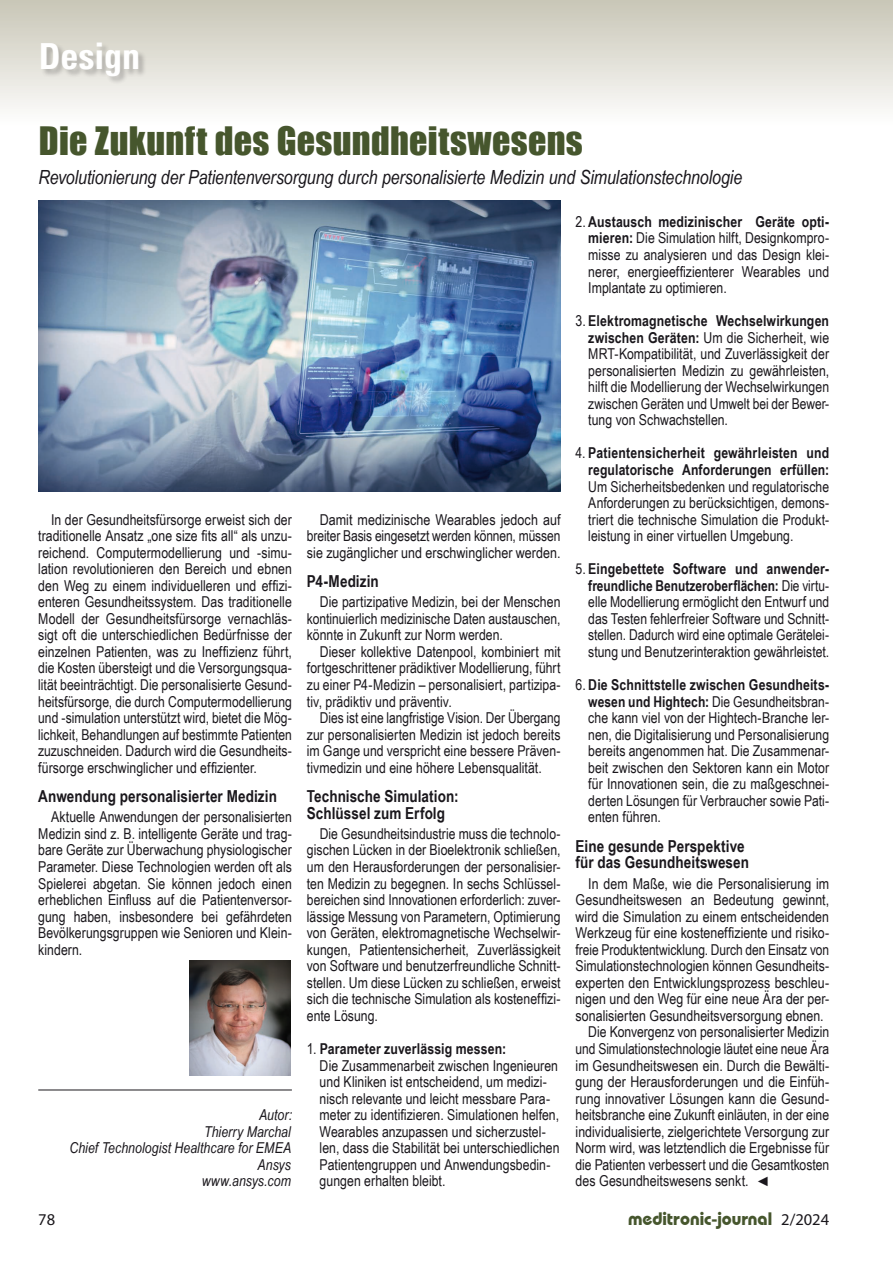
<style>
.page{position:relative;width:893px;height:1263px;background:#fff}
.page>*{position:absolute;margin:0;border:0;box-sizing:border-box;transform-origin:0 0}
.t1{font:36px "Impact";letter-spacing:.01em;color:#46562d}
.t2{font:700 condensed 36px "Univers";letter-spacing:-.005em;color:#fff}
.t3{font:italic 19.5px "Arial Narrow";letter-spacing:-.005em;color:#1a171c}
.t4{font:700 18px "Bauhaus IT Cby BT";color:#46562d}
.t5{font:700 16.5px/16.5px "Arial Narrow";letter-spacing:.005em;color:#1a171c}
.t6{font:16.5px "Myriad Pro";color:#1a171c}
.t7{font:15px/16.5px "Arial Narrow";color:#1a171c;text-align:justify}
.t8{font:700 15px/16.5px "Arial Narrow";letter-spacing:.01em;color:#1a171c;text-align:right}
.t9{font:italic 15px/16.5px "Arial Narrow";letter-spacing:.005em;color:#1a171c;text-align:right}
.s1{font-weight:700}
.s2{font-weight:400}
.s3{font-family:"Arial";font-style:italic;font-size:13.5px}
.s4{font-family:"Myriad Pro";font-weight:400;font-size:16.5px;color:#1a171c}
</style>
<div class="page">
<div style="left:0;top:0;width:893px;height:128px;background:linear-gradient(to bottom,#c8c6b6,#fffffe)"></div>
<hr style="left:38px;top:1089px;width:254px;height:1px;background:#1a171c">
<img style="left:189px;top:960px;width:101px;height:116px">
<img style="left:38px;top:200px;width:523px;height:291px">
<div style="left:41px;top:43px;width:106px;height:42px;background:#1a171c;opacity:.25"></div>
<h1 class="t2" style="left:39px;top:34px;width:103px">Design</h1>
<h1 class="t1" style="left:39px;top:113px;width:546px">Die Zukunft des Gesundheitswesens</h1>
<h2 class="t3" style="left:38px;top:164px;width:705px">Revolutionierung der Patientenversorgung durch personalisierte Medizin und Simulationstechnologie</h2>
<p class="t7" style="left:38px;top:510px;width:255px;text-indent:13px">In der Gesundheitsfürsorge erweist sich der traditionelle Ansatz „one size fits all“ als unzu&shy;reichend. Computermodellierung und -simu&shy;lation revolutionieren den Bereich und ebnen den Weg zu einem individuelleren und effizi&shy;enteren Gesundheitssystem. Das traditionelle Modell der Gesundheitsfürsorge vernachläs&shy;sigt oft die unterschiedlichen Bedürfnisse der einzelnen Patienten, was zu Ineffizienz führt, die Kosten übersteigt und die Versorgungsqua&shy;lität beeinträchtigt. Die personalisierte Gesund&shy;heitsfürsorge, die durch Computermodellierung und -simulation unterstützt wird, bietet die Mög&shy;lichkeit, Behandlungen auf bestimmte Patienten zuzuschneiden. Dadurch wird die Gesundheits&shy;fürsorge erschwinglicher und effizienter.</p>
<p class="t5" style="left:38px;top:787px;width:240px">Anwendung personalisierter Medizin</p>
<p class="t7" style="left:38px;top:808px;width:255px;text-indent:13px">Aktuelle Anwendungen der personalisierten Medizin sind z. B. intelligente Geräte und trag&shy;bare Geräte zur Überwachung physiologischer Parameter. Diese Technologien werden oft als Spielerei abgetan. Sie können jedoch einen erheblichen Einfluss auf die Patientenversor&shy;gung haben, insbesondere bei gefährdeten Bevölkerungsgruppen wie Senioren und Klein&shy;kindern.</p>
<p class="t9" style="left:69px;top:1106px;width:224px">Autor:<br>Thierry Marchal<br>Chief Technologist Healthcare for EMEA<br>Ansys<br>www.ansys.com</p>
<p class="t7" style="left:307px;top:510px;width:255px;text-indent:13px">Damit medizinische Wearables jedoch auf breiter Basis eingesetzt werden können, müssen sie zugänglicher und erschwinglicher werden.</p>
<p class="t5" style="left:307px;top:572px;width:73px">P4-Medizin</p>
<p class="t7" style="left:307px;top:593px;width:255px;text-indent:13px">Die partizipative Medizin, bei der Menschen kontinuierlich medizinische Daten austauschen, könnte in Zukunft zur Norm werden.</p>
<p class="t7" style="left:307px;top:643px;width:255px;text-indent:13px">Dieser kollektive Datenpool, kombiniert mit fortgeschrittener prädiktiver Modellierung, führt zu einer P4-Medizin – personalisiert, partizipa&shy;tiv, prädiktiv und präventiv.</p>
<p class="t7" style="left:307px;top:709px;width:255px;text-indent:13px">Dies ist eine langfristige Vision. Der Übergang zur personalisierten Medizin ist jedoch bereits im Gange und verspricht eine bessere Präven&shy;tivmedizin und eine höhere Lebensqualität.</p>
<p class="t5" style="left:307px;top:787px;width:153px">Technische Simulation:<br>Schlüssel zum Erfolg</p>
<p class="t7" style="left:307px;top:825px;width:255px;text-indent:13px">Die Gesundheitsindustrie muss die technolo&shy;gischen Lücken in der Bioelektronik schließen, um den Herausforderungen der personalisier&shy;ten Medizin zu begegnen. In sechs Schlüssel&shy;bereichen sind Innovationen erforderlich: zuver&shy;lässige Messung von Parametern, Optimierung von Geräten, elektromagnetische Wechselwir&shy;kungen, Patientensicherheit, Zuverlässigkeit von Software und benutzerfreundliche Schnitt&shy;stellen. Um diese Lücken zu schließen, erweist sich die technische Simulation als kosteneffizi&shy;ente Lösung.</p>
<p class="t7" style="left:320px;top:1040px;width:242px;text-align:left;text-indent:-13px">1. <span class="s1">Parameter zuverlässig messen:<br></span>Die Zusammenarbeit zwischen Ingenieuren und Kliniken ist entscheidend, um medizi&shy;nisch relevante und leicht messbare Para&shy;meter zu identifizieren. Simulationen helfen, Wearables anzupassen und sicherzustel&shy;len, dass die Stabilität bei unterschiedlichen Patientengruppen und Anwendungsbedin&shy;gungen erhalten bleibt.</p>
<p class="t7" style="left:588px;top:213px;width:242px;text-indent:-13px">2. <span class="s1">Austausch medizinischer Geräte opti&shy;mieren:</span> Die Simulation hilft, Designkompro&shy;misse zu analysieren und das Design klei&shy;nerer, energieeffizienterer Wearables und Implantate zu optimieren.</p>
<p class="t7" style="left:588px;top:312px;width:242px;text-indent:-13px">3. <span class="s1">Elektromagnetische Wechselwirkungen zwischen Geräten:</span> Um die Sicherheit, wie MRT-Kompatibilität, und Zuverlässigkeit der personalisierten Medizin zu gewährleisten, hilft die Modellierung der Wechselwirkungen zwischen Geräten und Umwelt bei der Bewer&shy;tung von Schwachstellen.</p>
<p class="t8" style="left:576px;top:444px;width:255px"><span class="s2">4.</span> Patientensicherheit gewährleisten und regulatorische Anforderungen erfüllen:</p>
<p class="t7" style="left:588px;top:477px;width:242px">Um Sicherheitsbedenken und regulatorische Anforderungen zu berücksichtigen, demons&shy;triert die technische Simulation die Produkt&shy;leistung in einer virtuellen Umgebung.</p>
<p class="t7" style="left:588px;top:560px;width:242px;text-indent:-13px">5. <span class="s1">Eingebettete Software und anwender&shy;freundliche Benutzeroberflächen:</span> Die virtu&shy;elle Modellierung ermöglicht den Entwurf und das Testen fehlerfreier Software und Schnitt&shy;stellen. Dadurch wird eine optimale Gerätelei&shy;stung und Benutzerinteraktion gewährleistet.</p>
<p class="t7" style="left:588px;top:676px;width:242px;text-indent:-13px">6. <span class="s1">Die Schnittstelle zwischen Gesundheits&shy;wesen und Hightech:</span> Die Gesundheitsbran&shy;che kann viel von der Hightech-Branche ler&shy;nen, die Digitalisierung und Personalisierung bereits angenommen hat. Die Zusammenar&shy;beit zwischen den Sektoren kann ein Motor für Innovationen sein, die zu maßgeschnei&shy;derten Lösungen für Verbraucher sowie Pati&shy;enten führen.</p>
<p class="t5" style="left:576px;top:837px;width:175px">Eine gesunde Perspektive für das Gesundheitswesen</p>
<p class="t7" style="left:588px;top:874px;width:242px">In dem Maße, wie die Personalisierung im</p>
<p class="t7" style="left:576px;top:891px;width:255px">Gesundheitswesen an Bedeutung gewinnt,</p>
<p class="t7" style="left:576px;top:907px;width:255px">wird die Simulation zu einem entscheidenden</p>
<p class="t7" style="left:576px;top:924px;width:255px">Werkzeug für eine kosteneffiziente und risiko-</p>
<p class="t7" style="left:576px;top:940px;width:255px">freie Produktentwicklung. Durch den Einsatz von</p>
<p class="t7" style="left:576px;top:957px;width:255px">Simulationstechnologien können Gesundheits-</p>
<p class="t7" style="left:576px;top:974px;width:255px">experten den Entwicklungsprozess beschleu-</p>
<p class="t7" style="left:576px;top:990px;width:255px">nigen und den Weg für eine neue Ära der per-</p>
<p class="t7" style="left:576px;top:1007px;width:250px">sonalisierten Gesundheitsversorgung ebnen.</p>
<p class="t7" style="left:588px;top:1023px;width:242px">Die Konvergenz von personalisierter Medizin</p>
<p class="t7" style="left:576px;top:1040px;width:255px">und Simulationstechnologie läutet eine neue Ära</p>
<p class="t7" style="left:576px;top:1056px;width:255px">im Gesundheitswesen ein. Durch die Bewälti-</p>
<p class="t7" style="left:576px;top:1073px;width:255px">gung der Herausforderungen und die Einfüh-</p>
<p class="t7" style="left:576px;top:1089px;width:255px">rung innovativer Lösungen kann die Gesund-</p>
<p class="t7" style="left:576px;top:1106px;width:255px">heitsbranche eine Zukunft einläuten, in der eine</p>
<p class="t7" style="left:576px;top:1122px;width:255px">individualisierte, zielgerichtete Versorgung zur</p>
<p class="t7" style="left:576px;top:1139px;width:255px">Norm wird, was letztendlich die Ergebnisse für</p>
<p class="t7" style="left:576px;top:1156px;width:255px">die Patienten verbessert und die Gesamtkosten</p>
<p class="t7" style="left:576px;top:1172px;width:196px">des Gesundheitswesens senkt. <span class="s3">◄</span></p>
<p class="t6" style="left:38px;top:1209px;width:18px">78</p>
<p class="t4" style="left:628px;top:1207px;width:203px">meditronic-journal <span class="s4">2/2024</span></p>
</div>
